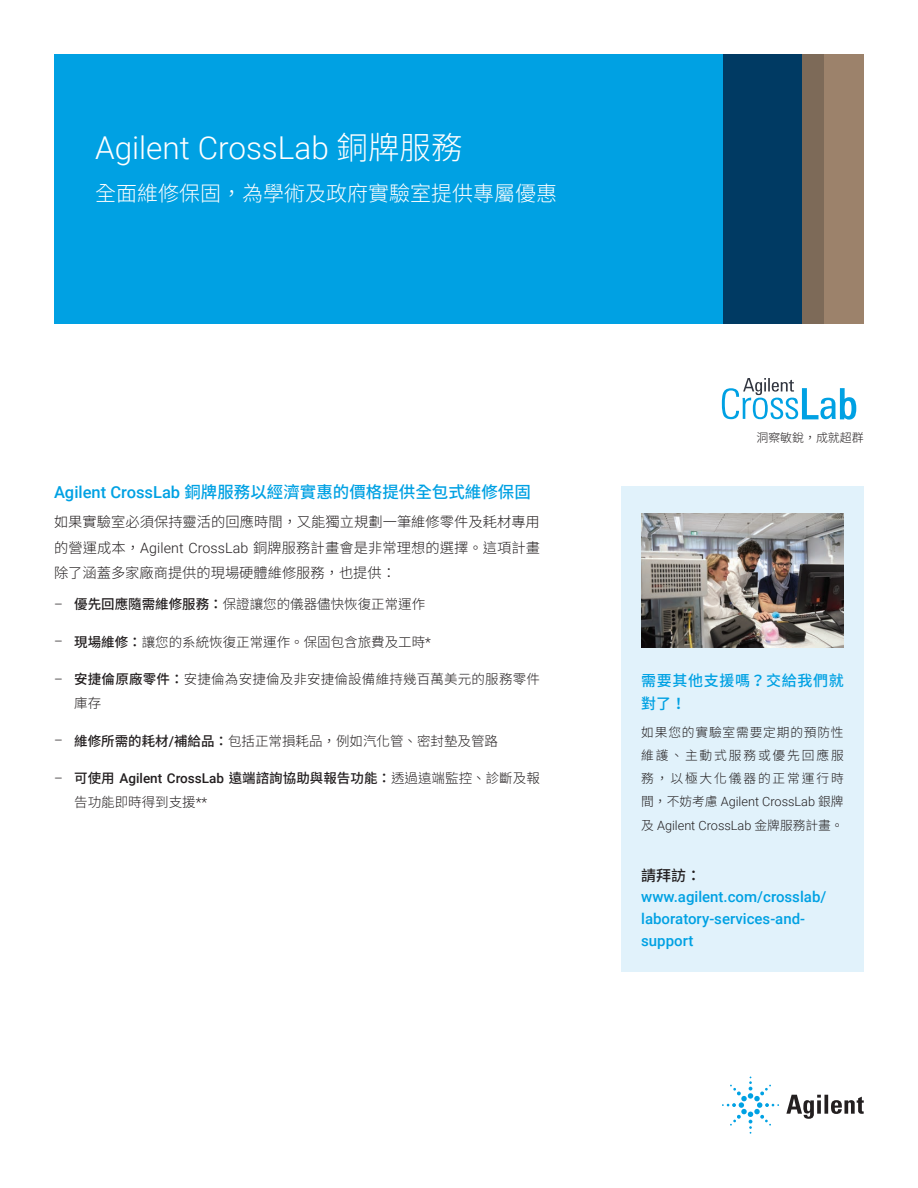
<style>
.page{position:relative;width:918px;height:1188px;background:#fff}
.page>*{position:absolute;margin:0;border:0;box-sizing:border-box;transform-origin:0 0}
.t1{font:300 31.5px "Roboto";color:#fff}
.t2{font:300 21px "Noto Sans CJ Ktc";color:#fff}
.t3{font:500 16.5px "Noto Sans CJ Ktc";color:#00a1e3}
.t4{font:500 15px/21.8px "Roboto";color:#00a1e3}
.t5{font:500 15px/23.2px "Noto Sans CJ Ktc";letter-spacing:.04em;color:#00a1e3}
.t6{font:500 15px "Noto Sans CJ Ktc";color:#231f20}
.t7{font:300 14.25px/25.5px "Noto Sans CJ Ktc";letter-spacing:.005em;color:#231f20;text-align:justify}
.t8{font:300 13.5px/24px "Noto Sans CJ Ktc";color:#231f20}
.t9{font:300 12.75px/23.2px "Roboto";color:#231f20}
.t10{font:300 12.75px/23.2px "Noto Sans CJ Ktc";letter-spacing:.145em;color:#231f20;text-align:justify}
.t11{font:300 12px "Noto Sans CJ Ktc";color:#231f20}
.s1{font-family:"Noto Sans CJ Ktc"}
.s2{font-family:"Roboto"}
.s3{font-weight:500}
.s4{font-family:"Roboto";font-weight:500}
</style>
<div class="page">
<div style="left:54px;top:54px;width:748px;height:270px;background:#00a1e3"></div>
<div style="left:723px;top:54px;width:101px;height:270px;background:#003a63"></div>
<svg style="left:802px;top:54px;width:62px;height:270px;background:#917964"></svg>
<div style="left:621px;top:486px;width:243px;height:485px;background:#e1f2fb"></div>
<img style="left:642px;top:514px;width:201px;height:134px">
<svg style="left:722px;top:378px;width:134px;height:42px"></svg>
<svg style="left:786px;top:1095px;width:78px;height:24px"></svg>
<svg style="left:722px;top:1077px;width:57px;height:57px"></svg>
<h1 class="t1" style="left:95px;top:126px;width:369px">Agilent CrossLab <span class="s1">銅牌服務</span></h1>
<h2 class="t2" style="left:95px;top:182px;width:463px">全面維修保固，為學術及政府實驗室提供專屬優惠</h2>
<p class="t3" style="left:54px;top:483px;width:478px"><span class="s2">Agilent CrossLab</span> 銅牌服務以經濟實惠的價格提供全包式維修保固</p>
<p class="t7" style="left:54px;top:510px;width:488px">如果實驗室必須保持靈活的回應時間，又能獨立規劃一筆維修零件及耗材專用的營運成本，<span class="s2">Agilent CrossLab</span> 銅牌服務計畫會是非常理想的選擇。這項計畫除了涵蓋多家廠商提供的現場硬體維修服務，也提供：</p>
<p class="t8" style="left:54px;top:593px;width:373px"><span class="s2">–</span> <span class="s3">優先回應隨需維修服務：</span>保證讓您的儀器儘快恢復正常運作</p>
<p class="t8" style="left:54px;top:630px;width:378px"><span class="s2">–</span> <span class="s3">現場維修：</span>讓您的系統恢復正常運作。保固包含旅費及工時<span class="s2">*</span></p>
<p class="t8" style="left:74px;top:668px;width:467px;text-indent:-20px"><span class="s2">–</span> <span class="s3">安捷倫原廠零件：</span>安捷倫為安捷倫及非安捷倫設備維持幾百萬美元的服務零件庫存</p>
<p class="t8" style="left:54px;top:729px;width:446px"><span class="s2">–</span> <span class="s3">維修所需的耗材</span><span class="s4">/</span><span class="s3">補給品：</span>包括正常損耗品，例如汽化管、密封墊及管路</p>
<p class="t8" style="left:74px;top:767px;width:467px;text-indent:-20px"><span class="s2">–</span> <span class="s3">可使用</span> <span class="s4">Agilent CrossLab</span> <span class="s3">遠端諮詢協助與報告功能：</span>透過遠端監控、診斷及報告功能即時得到支援<span class="s2">**</span></p>
<p class="t11" style="left:756px;top:431px;width:109px">洞察敏銳，成就超群</p>
<p class="t5" style="left:641px;top:669px;width:204px">需要其他支援嗎？交給我們就對了！</p>
<p class="t10" style="left:641px;top:721px;width:204px">如果您的實驗室需要定期的預防性維護、主動式服務或優先回應服務，以極大化儀器的正常運行時</p>
<p class="t9" style="left:641px;top:790px;width:204px"><span class="s1">間，不妨考慮</span> Agilent CrossLab <span class="s1">銀牌及</span> Agilent CrossLab <span class="s1">金牌服務計畫。</span></p>
<p class="t6" style="left:641px;top:867px;width:61px">請拜訪：</p>
<p class="t4" style="left:641px;top:886px;width:187px">www.agilent.com/crosslab/ laboratory-services-and&shy;support</p>
</div>
